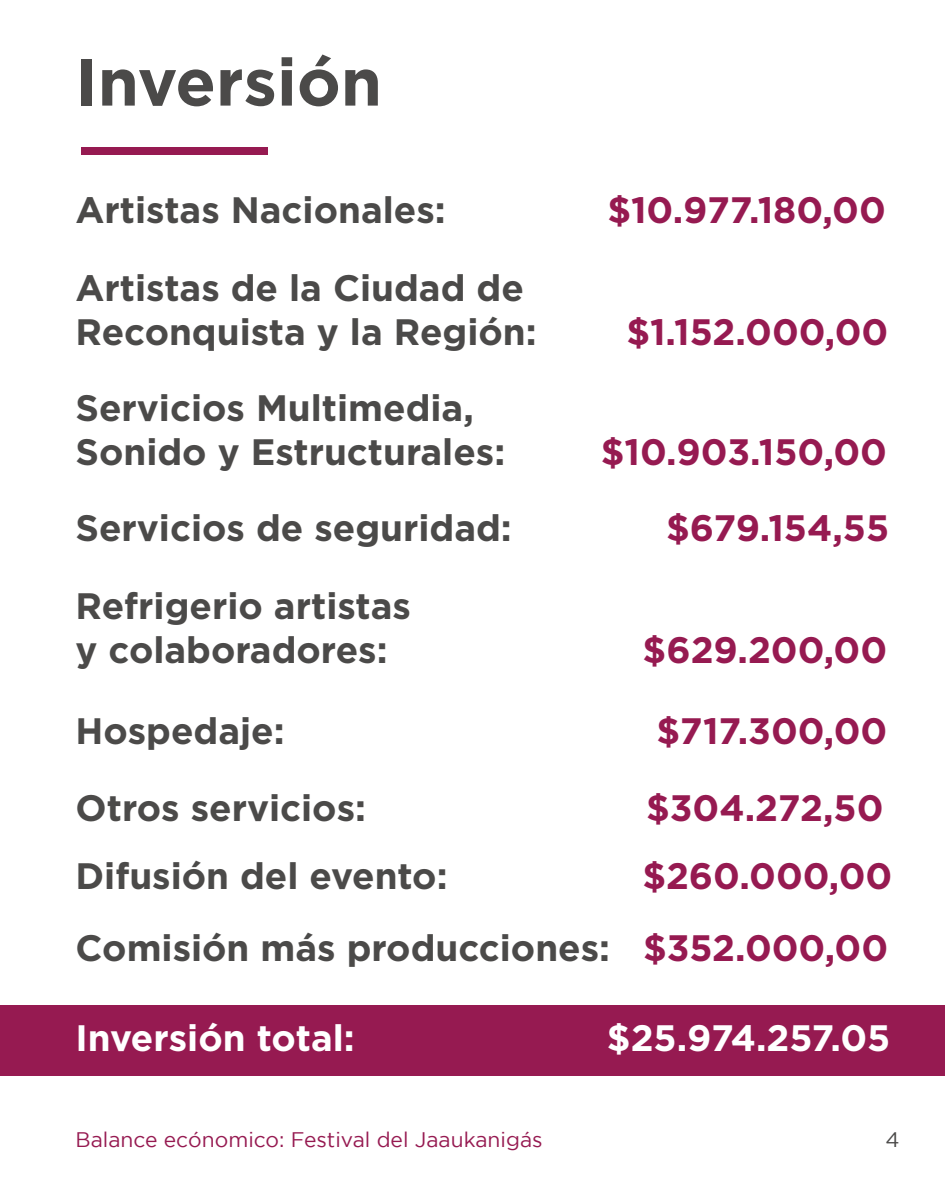
<style>
.page{position:relative;width:945px;height:1182px;background:#fff}
.page>*{position:absolute;margin:0;border:0;box-sizing:border-box;transform-origin:0 0}
.t1{font:700 66.15px "Gotham";color:#4b4a49}
.t2{font:700 36.75px/44.1px "Gotham";color:#4b4a49}
.t3{font:700 36.75px "Gotham";color:#961a51}
.t4{font:700 36.75px "Gotham";color:#fff}
.t5{font:21px "Gotham";color:#961a51}
.t6{font:21px "Gotham";color:#4b4a49}
.s1{color:#961a51}
</style>
<div class="page">
<div style="left:81px;top:147px;width:186px;height:8px;background:#961a51"></div>
<div style="left:0;top:1004px;width:945px;height:71px;background:#961a51"></div>
<h1 class="t1" style="left:76px;top:44px;width:308px">Inversión</h1>
<p class="t2" style="left:76px;top:187px;width:372px">Artistas Nacionales:</p>
<p class="t3" style="left:607px;top:188px;width:280px">$10.977.180,00</p>
<p class="t2" style="left:76px;top:265px;width:463px">Artistas de la Ciudad de<br>Reconquista y la Región:</p>
<p class="t2" style="left:76px;top:384px;width:431px">Servicios Multimedia,<br>Sonido y Estructurales:</p>
<p class="t3" style="left:626px;top:311px;width:264px">$1.152.000,00</p>
<p class="t3" style="left:601px;top:430px;width:288px">$10.903.150,00</p>
<p class="t2" style="left:76px;top:505px;width:438px">Servicios de seguridad:</p>
<p class="t3" style="left:666px;top:506px;width:225px">$679.154,55</p>
<p class="t2" style="left:76px;top:583px;width:337px">Refrigerio artistas y colaboradores:</p>
<p class="t3" style="left:643px;top:629px;width:246px">$629.200,00</p>
<p class="t2" style="left:76px;top:708px;width:211px">Hospedaje:</p>
<p class="t3" style="left:657px;top:710px;width:232px">$717.300,00</p>
<p class="t2" style="left:76px;top:784px;width:292px">Otros servicios:</p>
<p class="t3" style="left:646px;top:786px;width:239px">$304.272,50</p>
<p class="t2" style="left:76px;top:852px;width:374px">Difusión del evento:</p>
<p class="t2" style="left:76px;top:838px;width:818px;line-height:72px;text-align:right"><span class="s1">$260.000,00<br></span>Comisión más producciones: <span class="s1">$352.000,00</span></p>
<p class="t4" style="left:76px;top:1016px;width:281px">Inversión total:</p>
<p class="t4" style="left:607px;top:1016px;width:285px">$25.974.257.05</p>
<p class="t5" style="left:76px;top:1127px;width:469px">Balance ecónomico: Festival del Jaaukanigás</p>
<p class="t6" style="left:885px;top:1127px;width:16px">4</p>
</div>
